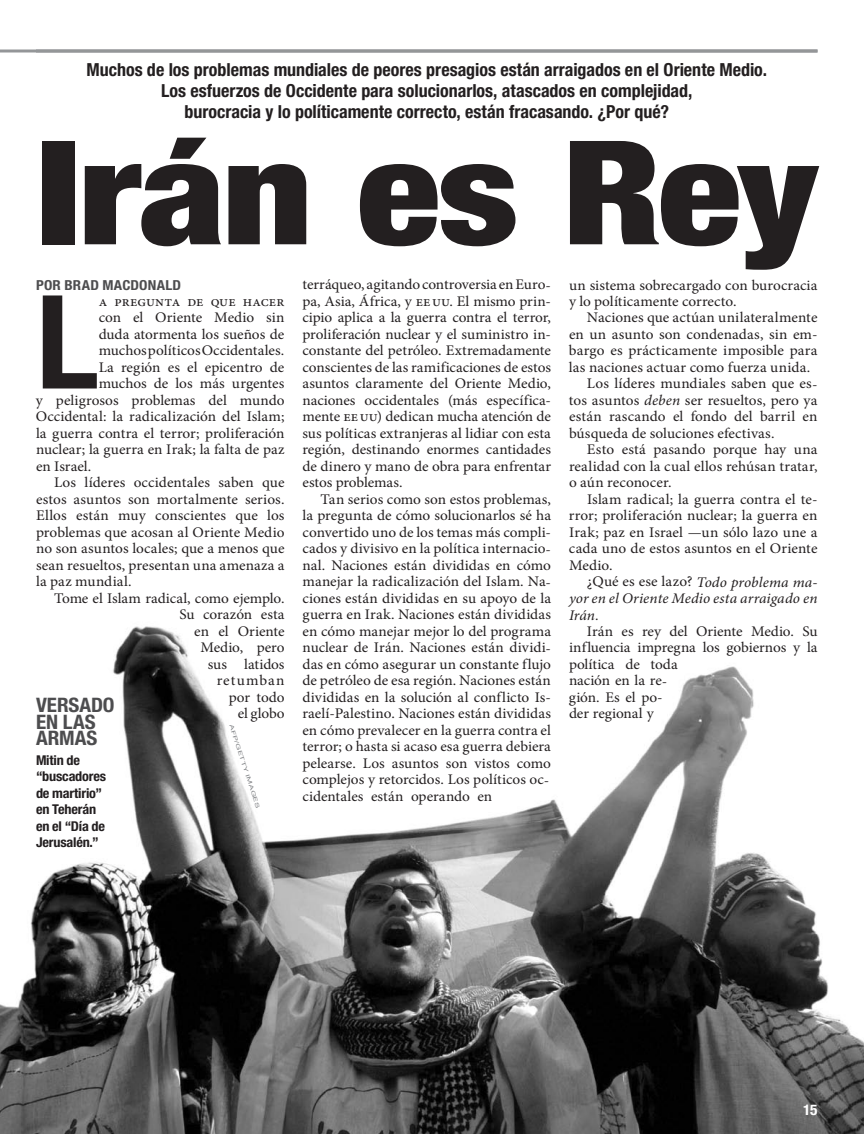
<style>
.page{position:relative;width:864px;height:1134px;background:#fff}
.page>*{position:absolute;margin:0;border:0;box-sizing:border-box;transform-origin:0 0}
.t1{font:900 condensed 144.6px "Helvetica Neue LT Std";color:#231f20;scale:1.2 1}
.t2{font:700 condensed 130.2px "Helvetica Neue LT Std";color:#231f20;scale:1.04 1}
.t3{font:700 condensed 19.95px/16.5px "Helvetica Neue LT Std";color:#4d4d4f;scale:1.05 1}
.t4{font:700 condensed 18px/21px "Helvetica Neue LT Std";color:#231f20;text-align:center}
.t5{font:14.7px/16.5px "Minion Pro";color:#231f20;scale:1.04 1}
.t6{font:italic 14.7px "Minion Pro";letter-spacing:.005em;color:#231f20;scale:1.04 1}
.t7{font:700 condensed 14.7px "Helvetica Neue LT Std";color:#fff;scale:1.05 1}
.t8{font:700 condensed 13.8px "Helvetica Neue LT Std";color:#4d4d4f;scale:1.09 1}
.t9{font:700 condensed 13.5px/16.5px "Helvetica Neue LT Std";letter-spacing:-.015em;color:#231f20;scale:1.05 1}
.t10{font:5.4px "Helvetica Neue";color:#808285;scale:1.67 1}
.s1{font-style:italic}
.s2{font-style:normal}
</style>
<div class="page">
<img style="left:0;top:626px;width:864px;height:508px">
<hr style="left:0;top:50px;width:818px;height:2px;background:#949698">
<svg style="left:229px;top:724px;width:9px;height:17px"></svg>
<p class="t4" style="left:86px;top:59px;width:682px">Muchos de los problemas mundiales de peores presagios están arraigados en el Oriente Medio.<br>Los esfuerzos de Occidente para solucionarlos, atascados en complejidad,<br>burocracia y lo políticamente correcto, están fracasando. ¿Por qué?</p>
<h1 class="t1" style="left:36px;top:104px;width:653px">Irán es Rey</h1>
<p class="t8" style="left:36px;top:276px;width:9px">por</p>
<p class="t8" style="left:64px;top:276px;width:17px">Brad</p>
<p class="t8" style="left:103px;top:276px;width:20px">Macdonald</p>
<h2 class="t2" style="left:36px;top:263px;width:62px">L</h2>
<p class="t5" style="left:99px;top:293px;width:180px">a pregunta de que hacer</p>
<p class="t5" style="left:99px;top:310px;width:180px">con el Oriente Medio sin</p>
<p class="t5" style="left:99px;top:326px;width:180px">duda atormenta los sueños de</p>
<p class="t5" style="left:99px;top:343px;width:180px">muchospolíticosOccidentales.</p>
<p class="t5" style="left:99px;top:359px;width:180px">La región es el epicentro de</p>
<p class="t5" style="left:99px;top:376px;width:180px">muchos de los más urgentes</p>
<p class="t5" style="left:36px;top:392px;width:240px">y peligrosos problemas del mundo</p>
<p class="t5" style="left:36px;top:409px;width:240px">Occidental: la radicalización del Islam;</p>
<p class="t5" style="left:36px;top:425px;width:240px">la guerra contra el terror; proliferación</p>
<p class="t5" style="left:36px;top:442px;width:240px">nuclear; la guerra en Irak; la falta de paz</p>
<p class="t5" style="left:36px;top:458px;width:55px">en Israel.</p>
<p class="t5" style="left:54px;top:475px;width:223px">Los líderes occidentales saben que</p>
<p class="t5" style="left:36px;top:491px;width:240px">estos asuntos son mortalmente serios.</p>
<p class="t5" style="left:36px;top:508px;width:240px">Ellos están muy conscientes que los</p>
<p class="t5" style="left:36px;top:524px;width:240px">problemas que acosan al Oriente Medio</p>
<p class="t5" style="left:36px;top:541px;width:240px">no son asuntos locales; que a menos que</p>
<p class="t5" style="left:36px;top:557px;width:240px">sean resueltos, presentan una amenaza a</p>
<p class="t5" style="left:36px;top:574px;width:93px">la paz mundial.</p>
<p class="t5" style="left:54px;top:590px;width:223px">Tome el Islam radical, como ejemplo.</p>
<p class="t5" style="left:179px;top:607px;width:103px">Su corazón esta</p>
<p class="t5" style="left:194px;top:623px;width:88px">en el Oriente</p>
<p class="t5" style="left:200px;top:639px;width:83px">Medio, pero</p>
<p class="t5" style="left:208px;top:656px;width:75px">sus latidos</p>
<p class="t5" style="left:217px;top:672px;width:67px">retumban</p>
<p class="t5" style="left:229px;top:689px;width:55px">por todo</p>
<p class="t5" style="left:238px;top:705px;width:46px">el globo</p>
<h3 class="t3" style="left:36px;top:697px;width:76px">VERSADO<br>EN LAS<br>ARMAS</h3>
<p class="t9" style="left:36px;top:752px;width:68px">Mitin de “buscadores de martirio” en Teherán en el “Día de<br>Jerusalén.”</p>
<p class="t10" style="left:240px;top:739px;width:44px;rotate:72deg">/g etty imag es</p>
<p class="t5" style="left:302px;top:277px;width:241px;text-align:justify">terráqueo, agitandocontroversia enEuro&shy;pa, Asia, África, y eeuu. El mismo prin&shy;cipio aplica a la guerra contra el terror, proliferación nuclear y el suministro in&shy;constante del petróleo. Extremadamente conscientes de las ramificaciones de estos asuntos claramente del Oriente Medio, naciones occidentales (más específica&shy;mente eeuu) dedican mucha atención de sus políticas extranjeras al lidiar con esta región, destinando enormes cantidades de dinero y mano de obra para enfrentar estos problemas.</p>
<p class="t5" style="left:302px;top:491px;width:241px;text-indent:18px">Tan serios como son estos problemas, la pregunta de cómo solucionarlos sé ha convertido uno de los temas más compli&shy;cados y divisivo en la política internacio&shy;nal. Naciones están divididas en cómo manejar la radicalización del Islam. Na&shy;ciones están divididas en su apoyo de la guerra en Irak. Naciones están divididas en cómo manejar mejor lo del programa nuclear de Irán. Naciones están dividi&shy;das en cómo asegurar un constante flujo de petróleo de esa región. Naciones están divididas en la solución al conflicto Is&shy;raelí-Palestino. Naciones están divididas en cómo prevalecer en la guerra contra el terror; o hasta si acaso esa guerra debiera pelearse. Los asuntos son vistos como complejos y retorcidos. Los políticos oc&shy;cidentales están operando en</p>
<p class="t5" style="left:569px;top:277px;width:240px">un sistema sobrecargado con burocracia y lo políticamente correcto.</p>
<p class="t5" style="left:587px;top:310px;width:223px">Naciones que actúan unilateralmente</p>
<p class="t5" style="left:569px;top:326px;width:240px">en un asunto son condenadas, sin em-</p>
<p class="t5" style="left:569px;top:343px;width:240px">bargo es prácticamente imposible para</p>
<p class="t5" style="left:569px;top:359px;width:233px">las naciones actuar como fuerza unida.</p>
<p class="t5" style="left:587px;top:376px;width:223px">Los líderes mundiales saben que es-</p>
<p class="t5" style="left:569px;top:392px;width:240px">tos asuntos <span class="s1">deben</span> ser resueltos, pero ya</p>
<p class="t5" style="left:569px;top:409px;width:240px">están rascando el fondo del barril en</p>
<p class="t5" style="left:569px;top:425px;width:199px">búsqueda de soluciones efectivas.</p>
<p class="t5" style="left:587px;top:442px;width:223px">Esto está pasando porque hay una</p>
<p class="t5" style="left:569px;top:458px;width:240px">realidad con la cual ellos rehúsan tratar,</p>
<p class="t5" style="left:569px;top:475px;width:100px">o aún reconocer.</p>
<p class="t5" style="left:587px;top:491px;width:223px">Islam radical; la guerra contra el te-</p>
<p class="t5" style="left:569px;top:508px;width:240px">rror; proliferación nuclear; la guerra en</p>
<p class="t5" style="left:569px;top:524px;width:240px">Irak; paz en Israel —un sólo lazo une a</p>
<p class="t5" style="left:569px;top:541px;width:240px">cada uno de estos asuntos en el Oriente</p>
<p class="t5" style="left:569px;top:557px;width:44px">Medio.</p>
<p class="t6" style="left:587px;top:572px;width:223px"><span class="s2">¿Qué es ese lazo?</span> Todo problema ma-</p>
<p class="t6" style="left:569px;top:588px;width:240px">yor en el Oriente Medio esta arraigado en</p>
<p class="t6" style="left:569px;top:605px;width:30px">Irán.</p>
<p class="t5" style="left:569px;top:623px;width:241px;text-indent:18px">Irán es rey del Oriente Medio. Su influencia impregna los gobiernos y la política de toda<br>nación en la re-<br>gión. Es el po-<br>der regional y</p>
<p class="t7" style="left:803px;top:1100px;width:15px">15</p>
</div>
